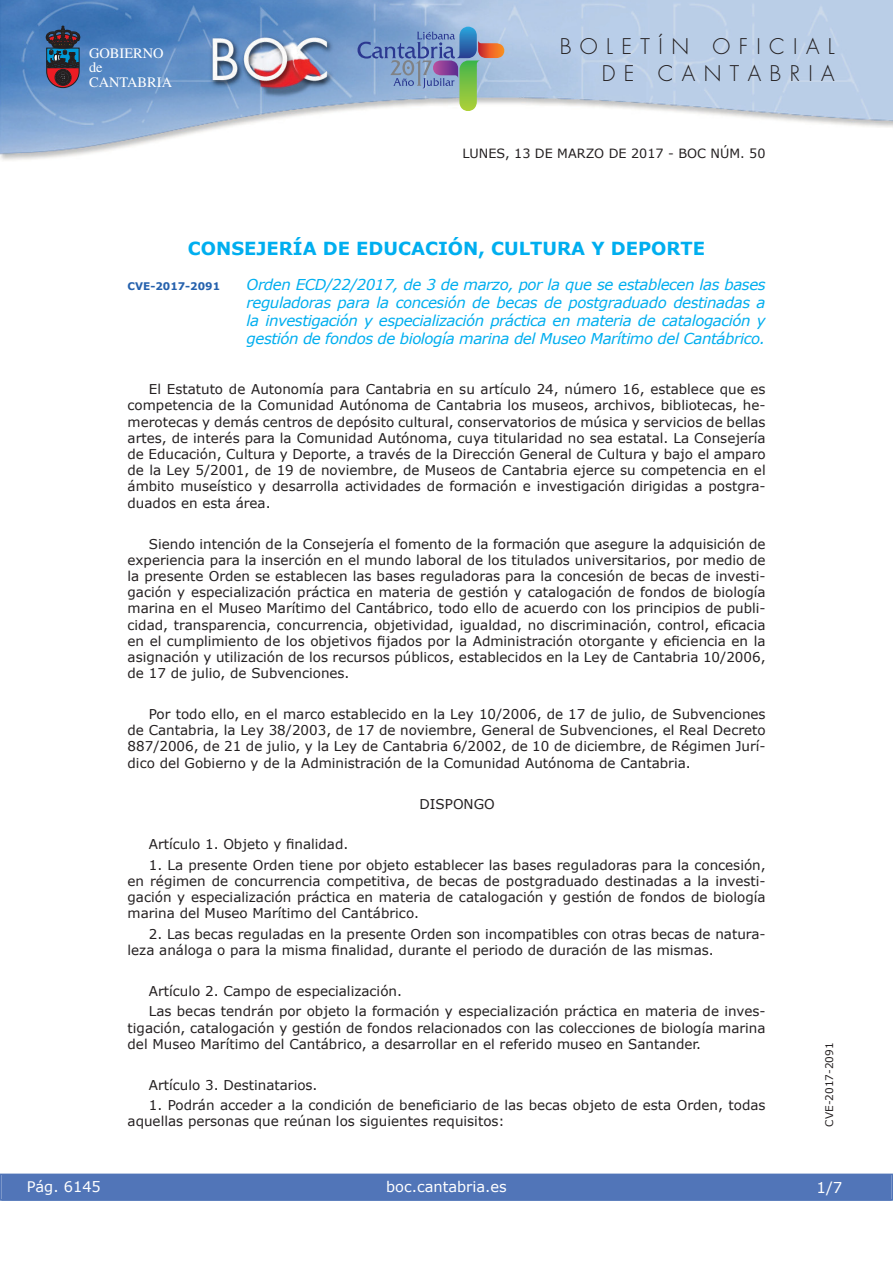
<style>
.page{position:relative;width:893px;height:1263px;background:#fff}
.page>*{position:absolute;margin:0;border:0;box-sizing:border-box;transform-origin:0 0}
.t1{font:300 21px/27px "Futura";letter-spacing:.4em;color:#231f20;text-align:right}
.t2{font:700 18px "Verdana";color:#00aeef}
.t3{font:italic 15px/18px "Verdana";letter-spacing:-.03em;color:#00aeef;text-align:justify}
.t4{font:15px "Verdana";color:#fff}
.t5{font:14.55px "Verdana";color:#fff}
.t6{font:14.4px/14.5px "Times";color:#fff}
.t7{font:13.5px/16.2px "Verdana";color:#231f20;text-align:justify}
.t8{font:12.75px "Verdana";color:#231f20}
.t9{font:10.5px "Verdana";color:#231f20}
.t10{font:700 10.5px "Verdana";color:#2561ad}
</style>
<div class="page">
<img style="left:0;top:0;width:893px;height:161px">
<svg style="left:46px;top:26px;width:34px;height:62px;background:#474054"></svg>
<svg style="left:357px;top:27px;width:148px;height:85px;background:#93a9c1"></svg>
<div style="left:1px;top:1174px;width:890px;height:27px;background:#5175b8"></div>
<div style="left:0;top:1174px;width:893px;height:27px;border:1px solid #5175b8"></div>
<p class="t6" style="left:89px;top:47px;width:85px">GOBIERNO de<br>CANTABRIA</p>
<h1 class="t1" style="left:560px;top:35px;width:277px">BOLETÍN OFICIAL<br>DE CANTABRIA</h1>
<p class="t8" style="left:462px;top:145px;width:305px">LUNES, 13 DE MARZO DE 2017 - BOC NÚM. 50</p>
<h2 class="t2" style="left:188px;top:237px;width:519px">CONSEJERÍA DE EDUCACIÓN, CULTURA Y DEPORTE</h2>
<p class="t10" style="left:128px;top:279px;width:94px">CVE-2017-2091</p>
<p class="t3" style="left:247px;top:275px;width:520px">Orden ECD/22/2017, de 3 de marzo, por la que se establecen las bases reguladoras para la concesión de becas de postgraduado destinadas a la investigación y especialización práctica en materia de catalogación y gestión de fondos de biología marina del Museo Marítimo del Cantábrico.</p>
<p class="t7" style="left:128px;top:381px;width:640px;text-indent:21px">El Estatuto de Autonomía para Cantabria en su artículo 24, número 16, establece que es competencia de la Comunidad Autónoma de Cantabria los museos, archivos, bibliotecas, he&shy;merotecas y demás centros de depósito cultural, conservatorios de música y servicios de bellas artes, de interés para la Comunidad Autónoma, cuya titularidad no sea estatal. La Consejería de Educación, Cultura y Deporte, a través de la Dirección General de Cultura y bajo el amparo de la Ley 5/2001, de 19 de noviembre, de Museos de Cantabria ejerce su competencia en el ámbito museístico y desarrolla actividades de formación e investigación dirigidas a postgra&shy;duados en esta área.</p>
<p class="t7" style="left:128px;top:535px;width:639px;text-indent:21px">Siendo intención de la Consejería el fomento de la formación que asegure la adquisición de experiencia para la inserción en el mundo laboral de los titulados universitarios, por medio de la presente Orden se establecen las bases reguladoras para la concesión de becas de investi&shy;gación y especialización práctica en materia de gestión y catalogación de fondos de biología marina en el Museo Marítimo del Cantábrico, todo ello de acuerdo con los principios de publi&shy;cidad, transparencia, concurrencia, objetividad, igualdad, no discriminación, control, eficacia en el cumplimiento de los objetivos fijados por la Administración otorgante y eficiencia en la asignación y utilización de los recursos públicos, establecidos en la Ley de Cantabria 10/2006, de 17 de julio, de Subvenciones.</p>
<p class="t7" style="left:128px;top:706px;width:640px;text-indent:21px">Por todo ello, en el marco establecido en la Ley 10/2006, de 17 de julio, de Subvenciones de Cantabria, la Ley 38/2003, de 17 de noviembre, General de Subvenciones, el Real Decreto 887/2006, de 21 de julio, y la Ley de Cantabria 6/2002, de 10 de diciembre, de Régimen Jurí&shy;dico del Gobierno y de la Administración de la Comunidad Autónoma de Cantabria.</p>
<p class="t7" style="left:419px;top:795px;width:77px">DISPONGO</p>
<p class="t7" style="left:149px;top:836px;width:201px">Artículo 1. Objeto y finalidad.</p>
<p class="t7" style="left:128px;top:856px;width:639px;text-indent:21px">1. La presente Orden tiene por objeto establecer las bases reguladoras para la concesión, en régimen de concurrencia competitiva, de becas de postgraduado destinadas a la investi&shy;gación y especialización práctica en materia de catalogación y gestión de fondos de biología marina del Museo Marítimo del Cantábrico.</p>
<p class="t7" style="left:128px;top:925px;width:639px;text-indent:21px">2. Las becas reguladas en la presente Orden son incompatibles con otras becas de natura&shy;leza análoga o para la misma finalidad, durante el periodo de duración de las mismas.</p>
<p class="t7" style="left:149px;top:980px;width:618px;line-height:20.4px">Artículo 2. Campo de especialización.<br>Las becas tendrán por objeto la formación y especialización práctica en materia de inves-</p>
<p class="t7" style="left:128px;top:1019px;width:639px">tigación, catalogación y gestión de fondos relacionados con las colecciones de biología marina del Museo Marítimo del Cantábrico, a desarrollar en el referido museo en Santander.</p>
<p class="t7" style="left:149px;top:1076px;width:170px">Artículo 3. Destinatarios.</p>
<p class="t7" style="left:128px;top:1097px;width:639px;text-indent:21px">1. Podrán acceder a la condición de beneficiario de las becas objeto de esta Orden, todas aquellas personas que reúnan los siguientes requisitos:</p>
<p class="t5" style="left:27px;top:1177px;width:76px">Pág. 6145</p>
<p class="t5" style="left:386px;top:1178px;width:122px">boc.cantabria.es</p>
<p class="t9" style="left:823px;top:1127px;width:86px;rotate:-90deg">CVE-2017-2091</p>
<p class="t4" style="left:816px;top:1178px;width:27px">1/7</p>
</div>
